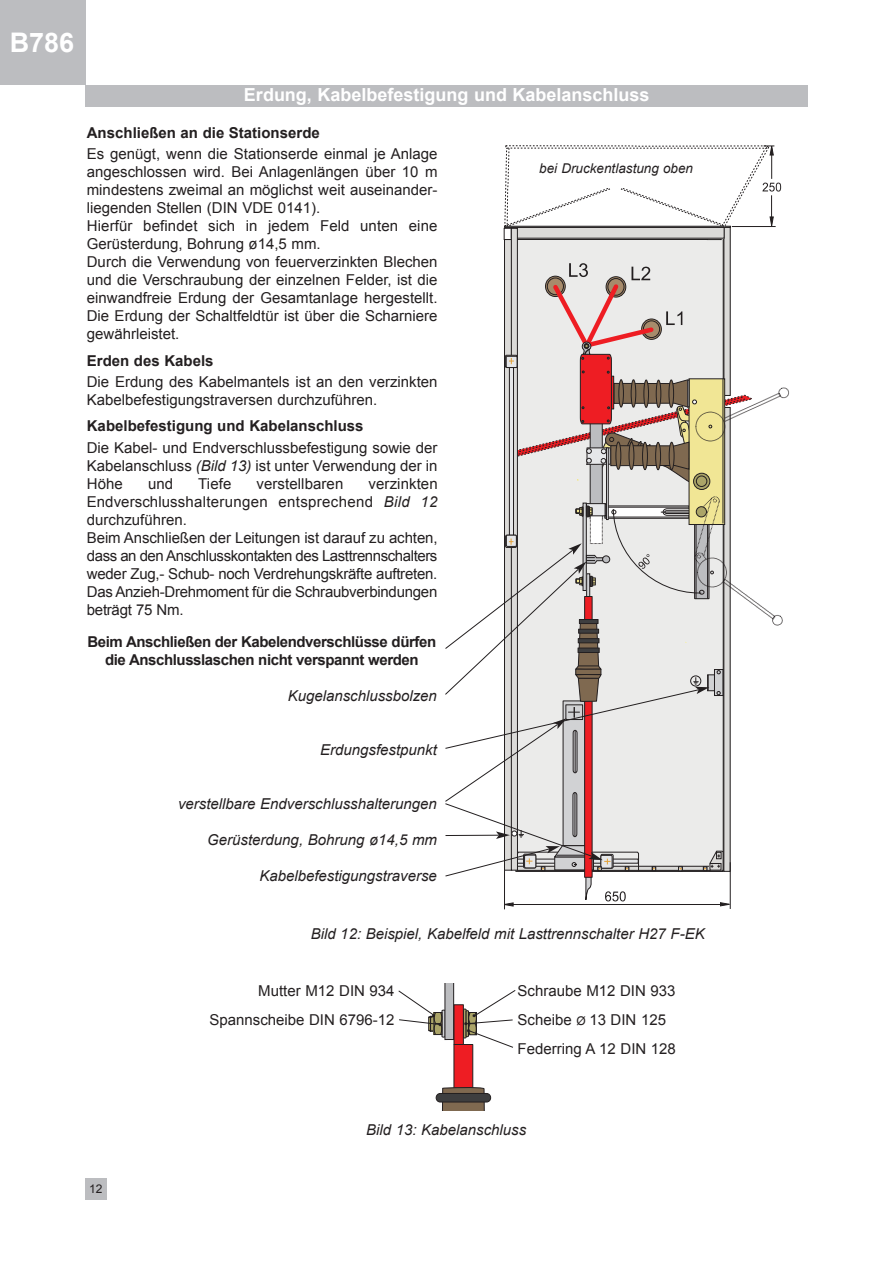
<style>
.page{position:relative;width:893px;height:1263px;background:#fff}
.page>*{position:absolute;margin:0;border:0;box-sizing:border-box;transform-origin:0 0}
.t1{font:700 27px "Arial";color:#fff}
.t2{font:700 18px "Arial";color:#fff}
.t3{font:15px/18px "Arial";color:#231f20}
.t4{font:italic 15px "Arial";color:#231f20}
.t5{font:700 15px/18px "Arial";letter-spacing:-.03em;color:#231f20;text-align:center}
.t6{font:700 15px "Arial";color:#231f20}
.t7{font:italic 13.5px "Arial";color:#231f20}
.t8{font:12px "Arial";color:#231f20}
.s1{font-style:italic}
.s2{font-size:12px}
</style>
<div class="page">
<hr style="left:730px;top:862px;width:1px;height:47px;background:#231f20">
<hr style="left:504px;top:863px;width:1px;height:46px;background:#231f20">
<div style="left:85px;top:1178px;width:22px;height:21px;background:#bcbdc0"></div>
<div style="left:85px;top:85px;width:723px;height:22px;background:#bcbdc0"></div>
<svg style="left:445px;top:145px;width:344px;height:761px"></svg>
<svg style="left:398px;top:984px;width:118px;height:126px"></svg>
<div style="left:518px;top:162px;width:197px;height:20px;background:#fff"></div>
<div style="left:0;top:0;width:85px;height:85px;background:#bcbdc0"></div>
<h1 class="t1" style="left:10px;top:28px;width:66px">B786</h1>
<p class="t2" style="left:244px;top:85px;width:407px">Erdung, Kabelbefestigung und Kabelanschluss</p>
<p class="t6" style="left:87px;top:124px;width:234px">Anschließen an die Stationserde</p>
<p class="t3" style="left:87px;top:145px;width:352px">Es genügt, wenn die Stationserde einmal je Anlage angeschlossen wird. Bei Anlagenlängen über 10 m mindestens zweimal an möglichst weit auseinander&shy;liegenden Stellen (DIN VDE 0141).<br>Hierfür befindet sich in jedem Feld unten eine Gerüsterdung, Bohrung ø14,5 mm.<br>Durch die Verwendung von feuerverzinkten Blechen und die Verschraubung der einzelnen Felder, ist die einwandfreie Erdung der Gesamtanlage hergestellt.<br>Die Erdung der Schaltfeldtür ist über die Scharniere gewährleistet.</p>
<p class="t6" style="left:87px;top:352px;width:128px">Erden des Kabels</p>
<p class="t3" style="left:87px;top:373px;width:352px">Die Erdung des Kabelmantels ist an den verzinkten<br>Kabelbefestigungstraversen durchzuführen.</p>
<p class="t6" style="left:87px;top:418px;width:278px">Kabelbefestigung und Kabelanschluss</p>
<p class="t3" style="left:87px;top:438px;width:352px;text-align:justify">Die Kabel- und Endverschlussbefestigung sowie der Kabelanschluss <span class="s1">(Bild 13)</span> ist unter Verwendung der in Höhe</p>
<p class="t3" style="left:148px;top:474px;width:27px">und</p>
<p class="t3" style="left:198px;top:474px;width:35px">Tiefe</p>
<p class="t3" style="left:257px;top:474px;width:88px">verstellbaren</p>
<p class="t3" style="left:87px;top:474px;width:352px;text-indent:282px">verzinkten Endverschlusshalterungen entsprechend <span class="s1">Bild 12 </span>durchzuführen.<br>Beim Anschließen der Leitungen ist darauf zu achten, dass an den Anschlusskontakten des Lasttrennschalters weder Zug,- Schub- noch Verdrehungskräfte auftreten.<br>Das Anzieh-Drehmoment für die Schraubverbindungen beträgt 75 Nm.</p>
<p class="t5" style="left:88px;top:633px;width:350px">Beim Anschließen der Kabelendverschlüsse dürfen die Anschlusslaschen nicht verspannt werden</p>
<p class="t4" style="left:288px;top:687px;width:151px">Kugelanschlussbolzen</p>
<p class="t4" style="left:320px;top:741px;width:118px">Erdungsfestpunkt</p>
<p class="t7" style="left:539px;top:161px;width:155px">bei Druckentlastung oben</p>
<p class="t4" style="left:178px;top:795px;width:260px">verstellbare Endverschlusshalterungen</p>
<p class="t4" style="left:207px;top:831px;width:231px">Gerüsterdung, Bohrung ø14,5 mm</p>
<p class="t4" style="left:259px;top:867px;width:179px">Kabelbefestigungstraverse</p>
<p class="t4" style="left:311px;top:926px;width:395px">Bild 12: Beispiel, Kabelfeld mit Lasttrennschalter H27 F-EK</p>
<p class="t3" style="left:209px;top:976px;width:187px;line-height:29.1px;text-align:right">Mutter M12 DIN 934<br>Spannscheibe DIN 6796-12</p>
<p class="t8" style="left:431px;top:1009px;width:6px">•</p>
<p class="t8" style="left:472px;top:1009px;width:6px">•</p>
<p class="t8" style="left:464px;top:1017px;width:6px">•</p>
<p class="t8" style="left:467px;top:1024px;width:6px">•</p>
<p class="t8" style="left:438px;top:1018px;width:6px">•</p>
<p class="t3" style="left:518px;top:976px;width:160px;line-height:29.1px">Schraube M12 DIN 933<br>Scheibe <span class="s2">Ø</span> 13 DIN 125<br>Federring A 12 DIN 128</p>
<p class="t8" style="left:89px;top:1182px;width:15px">12</p>
<p class="t4" style="left:366px;top:1122px;width:162px">Bild 13: Kabelanschluss</p>
</div>
